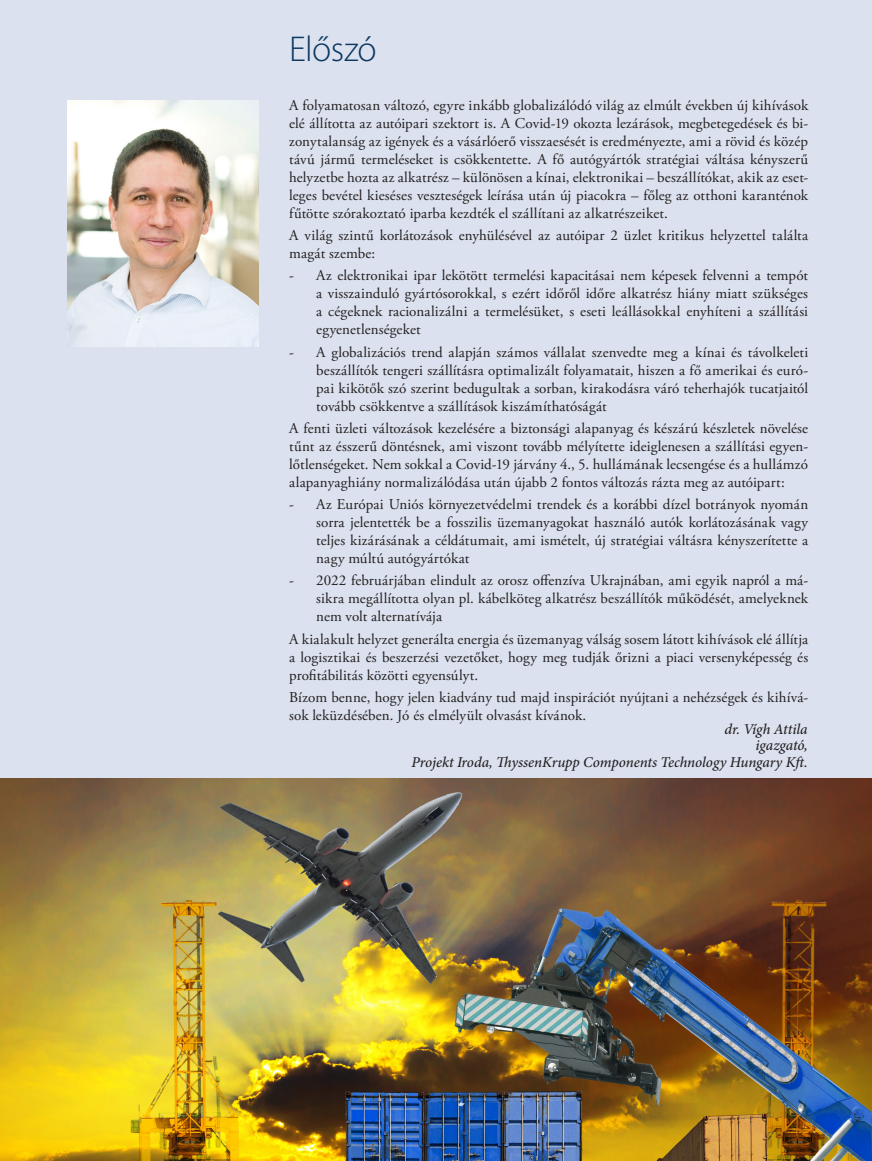
<style>
.page{position:relative;width:872px;height:1161px;background:#dbe1ee}
.page>*{position:absolute;margin:0;border:0;box-sizing:border-box;transform-origin:0 0}
.ELŐSZÓ_cím{font:300 36px "Myriad Pro";letter-spacing:-.02em;color:#0c3761}
.t1{font:15px/18px "Adobe Garamond Pro";letter-spacing:.01em;color:#231f20;text-align:justify}
.t2{font:italic 500 15px "Minion Pro";letter-spacing:-.005em;color:#231f20}
</style>
<div class="page">
<img style="left:67px;top:101px;width:191px;height:245px">
<img style="left:0;top:778px;width:872px;height:383px">
<p class="ELŐSZÓ_cím" style="left:289px;top:27px;width:89px">Előszó</p>
<p class="t1" style="left:289px;top:97px;width:520px">A folyamatosan változó, egyre inkább globalizálódó világ az elmúlt években új kihívások elé állította az autóipari szektort is. A Covid-19 okozta lezárások, megbetegedések és bi&shy;zonytalanság az igények és a vásárlóerő visszaesését is eredményezte, ami a rövid és közép távú jármű termeléseket is csökkentette. A fő autógyártók stratégiai váltása kényszerű helyzetbe hozta az alkatrész – különösen a kínai, elektronikai – beszállítókat, akik az eset&shy;leges bevétel kieséses veszteségek leírása után új piacokra – főleg az otthoni karanténok fűtötte szórakoztató iparba kezdték el szállítani az alkatrészeiket.</p>
<p class="t1" style="left:289px;top:227px;width:520px">A világ szintű korlátozások enyhülésével az autóipar 2 üzlet kritikus helyzettel találta magát szembe:</p>
<p class="t1" style="left:316px;top:267px;width:493px;text-indent:-27px">- Az elektronikai ipar lekötött termelési kapacitásai nem képesek felvenni a tempót a visszainduló gyártósorokkal, s ezért időről időre alkatrész hiány miatt szükséges a cégeknek racionalizálni a termelésüket, s eseti leállásokkal enyhíteni a szállítási egyenetlenségeket</p>
<p class="t1" style="left:316px;top:343px;width:493px;text-indent:-27px">- A globalizációs trend alapján számos vállalat szenvedte meg a kínai és távolkeleti beszállítók tengeri szállításra optimalizált folyamatait, hiszen a fő amerikai és euró&shy;pai kikötők szó szerint bedugultak a sorban, kirakodásra váró teherhajók tucatjaitól tovább csökkentve a szállítások kiszámíthatóságát</p>
<p class="t1" style="left:289px;top:420px;width:520px">A fenti üzleti változások kezelésére a biztonsági alapanyag és készárú készletek növelése tűnt az ésszerű döntésnek, ami viszont tovább mélyítette ideiglenesen a szállítási egyen&shy;lőtlenségeket. Nem sokkal a Covid-19 járvány 4., 5. hullámának lecsengése és a hullámzó alapanyaghiány normalizálódása után újabb 2 fontos változás rázta meg az autóipart:</p>
<p class="t1" style="left:316px;top:496px;width:493px;text-indent:-27px">- Az Európai Uniós környezetvédelmi trendek és a korábbi dízel botrányok nyomán sorra jelentették be a fosszilis üzemanyagokat használó autók korlátozásának vagy teljes kizárásának a céldátumait, ami ismételt, új stratégiai váltásra kényszerítette a nagy múltú autógyártókat</p>
<p class="t1" style="left:316px;top:572px;width:493px;text-indent:-27px">- 2022 februárjában elindult az orosz offenzíva Ukrajnában, ami egyik napról a má&shy;sikra megállította olyan pl. kábelköteg alkatrész beszállítók működését, amelyeknek nem volt alternatívája</p>
<p class="t1" style="left:289px;top:630px;width:520px">A kialakult helyzet generálta energia és üzemanyag válság sosem látott kihívások elé állítja a logisztikai és beszerzési vezetőket, hogy meg tudják őrizni a piaci versenyképesség és profitábilitás közötti egyensúlyt.</p>
<p class="t1" style="left:289px;top:689px;width:520px">Bízom benne, hogy jelen kiadvány tud majd inspirációt nyújtani a nehézségek és kihívá&shy;sok leküzdésében. Jó és elmélyült olvasást kívánok.</p>
<p class="t2" style="left:724px;top:719px;width:85px">dr. Vígh Attila</p>
<p class="t2" style="left:755px;top:735px;width:54px">igazgató,</p>
<p class="t2" style="left:411px;top:752px;width:398px">Projekt Iroda, ThyssenKrupp Components Technology Hungary Kft.</p>
</div>
